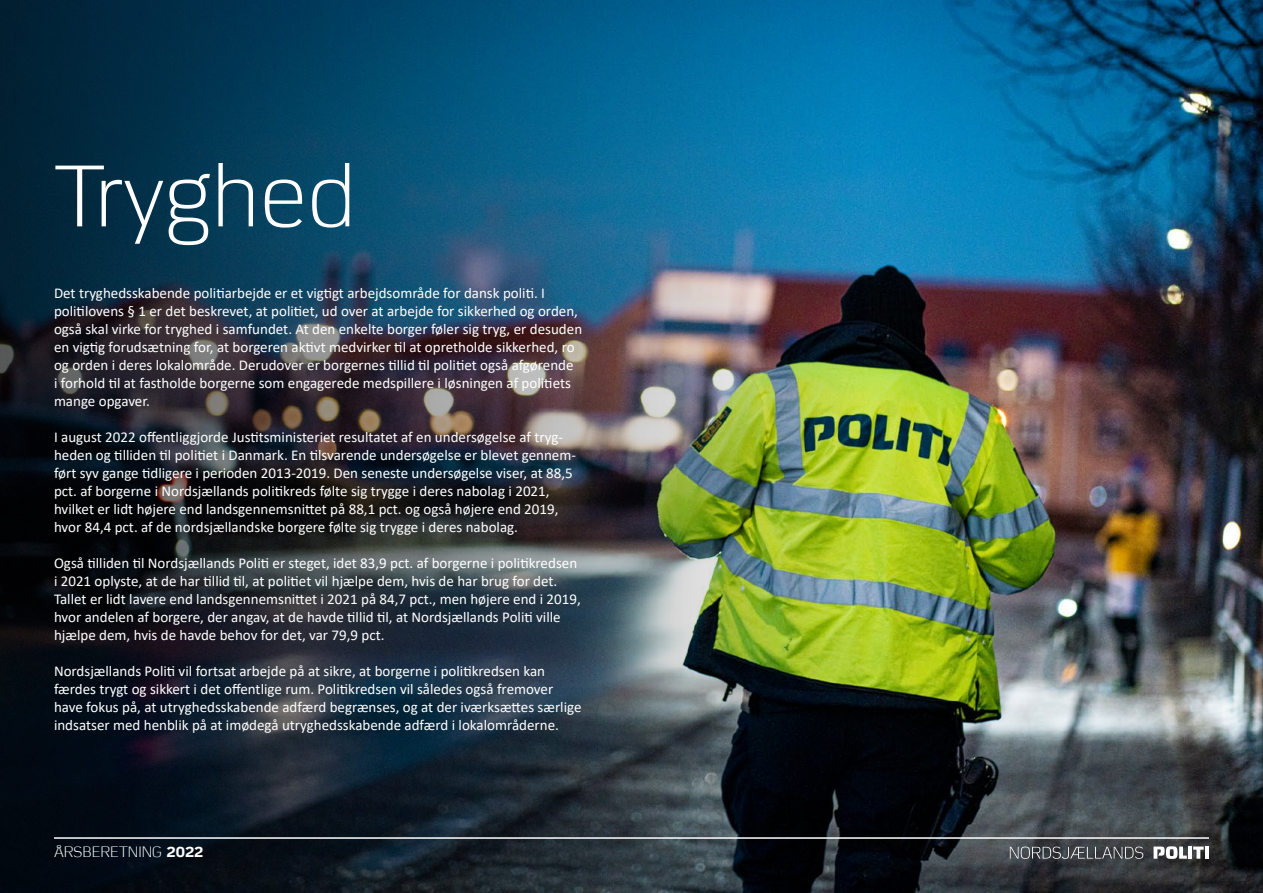
<style>
.page{position:relative;width:1263px;height:893px;background:#fff}
.page>*{position:absolute;margin:0;border:0;box-sizing:border-box;transform-origin:0 0}
.t1{font:300 87px "Politi";color:#fff}
.t2{font:15px/18px "Calibri";color:#fff}
.t3{font:300 15px "Politi";color:#fff}
.s1{font-weight:700}
</style>
<div class="page">
<img style="left:864px;top:0;width:399px;height:893px">
<img style="left:0;top:0;width:864px;height:893px">
<hr style="left:54px;top:837px;width:1155px;height:2px;background:#fff">
<svg style="left:1153px;top:846px;width:34px;height:13px"></svg>
<hr style="left:1188px;top:846px;width:4px;height:13px;background:#fff">
<svg style="left:1193px;top:846px;width:11px;height:13px"></svg>
<hr style="left:1205px;top:846px;width:4px;height:13px;background:#fff">
<svg style="left:1010px;top:847px;width:133px;height:12px"></svg>
<h1 class="t1" style="left:54px;top:150px;width:304px">Tryghed</h1>
<p class="t2" style="left:54px;top:284px;width:530px">Det tryghedsskabende politiarbejde er et vigtigt arbejdsområde for dansk politi. I politilovens § 1 er det beskrevet, at politiet, ud over at arbejde for sikkerhed og orden, også skal virke for tryghed i samfundet. At den enkelte borger føler sig tryg, er desuden en vigtig forudsætning for, at borgeren aktivt medvirker til at opretholde sikkerhed, ro og orden i deres lokalområde. Derudover er borgernes tillid til politiet også afgørende<br>i forhold til at fastholde borgerne som engagerede medspillere i løsningen af politiets mange opgaver.</p>
<p class="t2" style="left:54px;top:428px;width:523px">I august 2022 offentliggjorde Justitsministeriet resultatet af en undersøgelse af tryg&shy;heden og tilliden til politiet i Danmark. En tilsvarende undersøgelse er blevet gennem&shy;ført syv gange tidligere i perioden 2013-2019. Den seneste undersøgelse viser, at 88,5 pct. af borgerne i Nordsjællands politikreds følte sig trygge i deres nabolag i 2021, hvilket er lidt højere end landsgennemsnittet på 88,1 pct. og også højere end 2019, hvor 84,4 pct. af de nordsjællandske borgere følte sig trygge i deres nabolag.</p>
<p class="t2" style="left:54px;top:554px;width:528px">Også tilliden til Nordsjællands Politi er steget, idet 83,9 pct. af borgerne i politikredsen i 2021 oplyste, at de har tillid til, at politiet vil hjælpe dem, hvis de har brug for det.<br>Tallet er lidt lavere end landsgennemsnittet i 2021 på 84,7 pct., men højere end i 2019, hvor andelen af borgere, der angav, at de havde tillid til, at Nordsjællands Politi ville hjælpe dem, hvis de havde behov for det, var 79,9 pct.</p>
<p class="t2" style="left:54px;top:662px;width:529px">Nordsjællands Politi vil fortsat arbejde på at sikre, at borgerne i politikredsen kan færdes trygt og sikkert i det offentlige rum. Politikredsen vil således også fremover have fokus på, at utryghedsskabende adfærd begrænses, og at der iværksættes særlige indsatser med henblik på at imødegå utryghedsskabende adfærd i lokalområderne.</p>
<p class="t3" style="left:54px;top:844px;width:151px">ÅRSBERETNING <span class="s1">2022</span></p>
</div>
